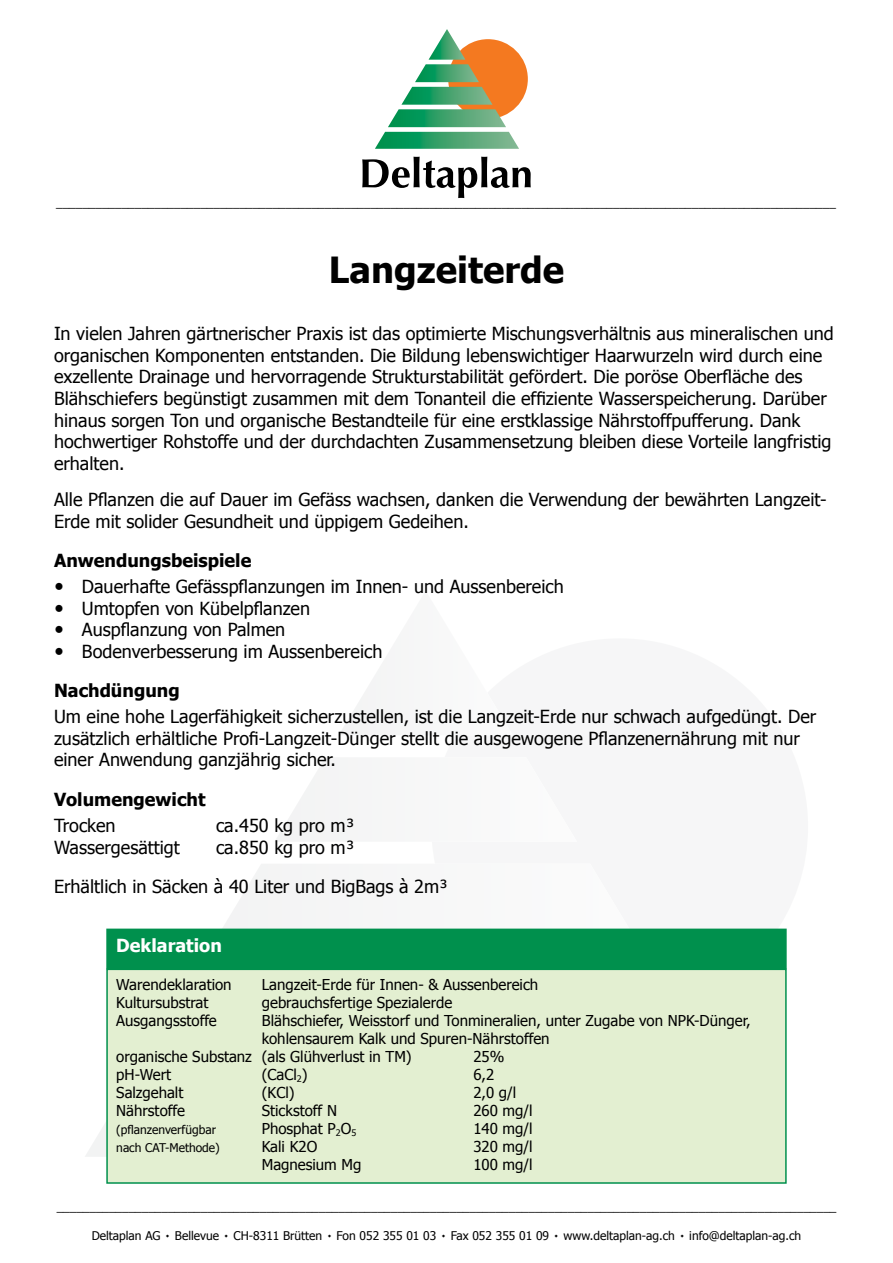
<style>
.page{position:relative;width:893px;height:1263px;background:#fff}
.page>*{position:absolute;margin:0;border:0;box-sizing:border-box;transform-origin:0 0}
.t1{font:700 36px "Tahoma";color:#000}
.t2{font:18px/21.6px "Tahoma";color:#000}
.t3{font:700 18px "Tahoma";color:#000}
.t4{font:700 18px "Tahoma";color:#fff}
.t5{font:15px "Tahoma";color:#000}
.t6{font:12px "Tahoma";color:#000}
</style>
<div class="page">
<div style="left:448px;top:39px;width:80px;height:80px;background:#f47920;border-radius:50%"></div>
<svg style="left:375px;top:29px;width:144px;height:120px"></svg>
<svg style="left:362px;top:157px;width:169px;height:41px"></svg>
<svg style="left:223px;top:864px;width:93px;height:64px"></svg>
<svg style="left:339px;top:667px;width:42px;height:68px"></svg>
<svg style="left:85px;top:1123px;width:21px;height:34px"></svg>
<svg style="left:275px;top:758px;width:73px;height:83px"></svg>
<div style="left:107px;top:969px;width:679px;height:214px;background:#e3efd1"></div>
<div style="left:106px;top:968px;width:681px;height:216px;border:2px solid #00904d"></div>
<div style="left:107px;top:929px;width:679px;height:39px;background:#00904d"></div>
<div style="left:106px;top:928px;width:681px;height:41px;border:2px solid #00904d"></div>
<p class="t6" style="left:56px;top:195px;width:781px">_______________________________________________________________________________________________________________________</p>
<h1 class="t1" style="left:329px;top:244px;width:237px">Langzeiterde</h1>
<p class="t2" style="left:54px;top:322px;width:781px">In vielen Jahren gärtnerischer Praxis ist das optimierte Mischungsverhältnis aus mineralischen und organischen Komponenten entstanden. Die Bildung lebenswichtiger Haarwurzeln wird durch eine exzellente Drainage und hervorragende Strukturstabilität gefördert. Die poröse Oberfläche des Blähschiefers begünstigt zusammen mit dem Tonanteil die effiziente Wasserspeicherung. Darüber hinaus sorgen Ton und organische Bestandteile für eine erstklassige Nährstoffpufferung. Dank hochwertiger Rohstoffe und der durchdachten Zusammensetzung bleiben diese Vorteile langfristig erhalten.</p>
<p class="t2" style="left:54px;top:488px;width:774px">Alle Pflanzen die auf Dauer im Gefäss wachsen, danken die Verwendung der bewährten Langzeit-<br>Erde mit solider Gesundheit und üppigem Gedeihen.</p>
<p class="t3" style="left:54px;top:548px;width:199px">Anwendungsbeispiele</p>
<p class="t2" style="left:82px;top:575px;width:483px">Dauerhafte Gefässpflanzungen im Innen- und Aussenbereich Umtopfen von Kübelpflanzen<br>Auspflanzung von Palmen<br>Bodenverbesserung im Aussenbereich</p>
<p class="t3" style="left:54px;top:678px;width:127px">Nachdüngung</p>
<p class="t2" style="left:54px;top:705px;width:764px">Um eine hohe Lagerfähigkeit sicherzustellen, ist die Langzeit-Erde nur schwach aufgedüngt. Der zusätzlich erhältliche Profi-Langzeit-Dünger stellt die ausgewogene Pflanzenernährung mit nur einer Anwendung ganzjährig sicher.</p>
<p class="t3" style="left:54px;top:787px;width:153px">Volumengewicht</p>
<p class="t2" style="left:54px;top:814px;width:63px">Trocken</p>
<p class="t2" style="left:216px;top:814px;width:140px">ca.450 kg pro m³</p>
<p class="t2" style="left:54px;top:835px;width:127px">Wassergesättigt</p>
<p class="t2" style="left:54px;top:826px;width:396px;line-height:39.6px;text-indent:162px">ca.850 kg pro m³<br>Erhältlich in Säcken à 40 Liter und BigBags à 2m³</p>
<p class="t4" style="left:116px;top:933px;width:107px">Deklaration</p>
<p class="t5" style="left:116px;top:974px;width:117px">Warendeklaration</p>
<p class="t5" style="left:262px;top:974px;width:278px">Langzeit-Erde für Innen- &amp; Aussenbereich</p>
<p class="t5" style="left:116px;top:992px;width:94px">Kultursubstrat</p>
<p class="t5" style="left:262px;top:992px;width:192px">gebrauchsfertige Spezialerde</p>
<p class="t5" style="left:116px;top:1010px;width:102px">Ausgangsstoffe</p>
<p class="t5" style="left:262px;top:1010px;width:490px">Blähschiefer, Weisstorf und Tonmineralien, unter Zugabe von NPK-Dünger,</p>
<p class="t5" style="left:262px;top:1028px;width:289px">kohlensaurem Kalk und Spuren-Nährstoffen</p>
<p class="t5" style="left:116px;top:1046px;width:297px">organische Substanz (als Glühverlust in TM)</p>
<p class="t5" style="left:473px;top:1046px;width:33px">25%</p>
<p class="t5" style="left:116px;top:1064px;width:56px">pH-Wert</p>
<p class="t5" style="left:262px;top:1064px;width:47px">(CaCl<sub>2</sub>)</p>
<p class="t5" style="left:473px;top:1064px;width:22px">6,2</p>
<p class="t5" style="left:116px;top:1082px;width:69px">Salzgehalt</p>
<p class="t5" style="left:262px;top:1082px;width:34px">(KCl)</p>
<p class="t5" style="left:473px;top:1082px;width:45px">2,0 g/l</p>
<p class="t5" style="left:116px;top:1100px;width:70px">Nährstoffe</p>
<p class="t5" style="left:262px;top:1100px;width:77px">Stickstoff N</p>
<p class="t5" style="left:473px;top:1100px;width:61px">260 mg/l</p>
<p class="t6" style="left:116px;top:1122px;width:101px">(pflanzenverfügbar</p>
<p class="t5" style="left:262px;top:1118px;width:96px">Phosphat P<sub>2</sub>O<sub>5</sub></p>
<p class="t5" style="left:473px;top:1118px;width:61px">140 mg/l</p>
<p class="t6" style="left:116px;top:1140px;width:105px">nach CAT-Methode)</p>
<p class="t5" style="left:262px;top:1136px;width:57px">Kali K2O</p>
<p class="t5" style="left:473px;top:1136px;width:61px">320 mg/l</p>
<p class="t5" style="left:262px;top:1154px;width:101px">Magnesium Mg</p>
<p class="t5" style="left:473px;top:1154px;width:61px">100 mg/l</p>
<p class="t6" style="left:57px;top:1199px;width:781px">_______________________________________________________________________________________________________________________</p>
<p class="t6" style="left:92px;top:1227px;width:711px">Deltaplan AG ٠ Bellevue ٠ CH-8311 Brütten ٠ Fon 052 355 01 03 ٠ Fax 052 355 01 09 ٠ www.deltaplan-ag.ch ٠ info@deltaplan-ag.ch</p>
</div>
